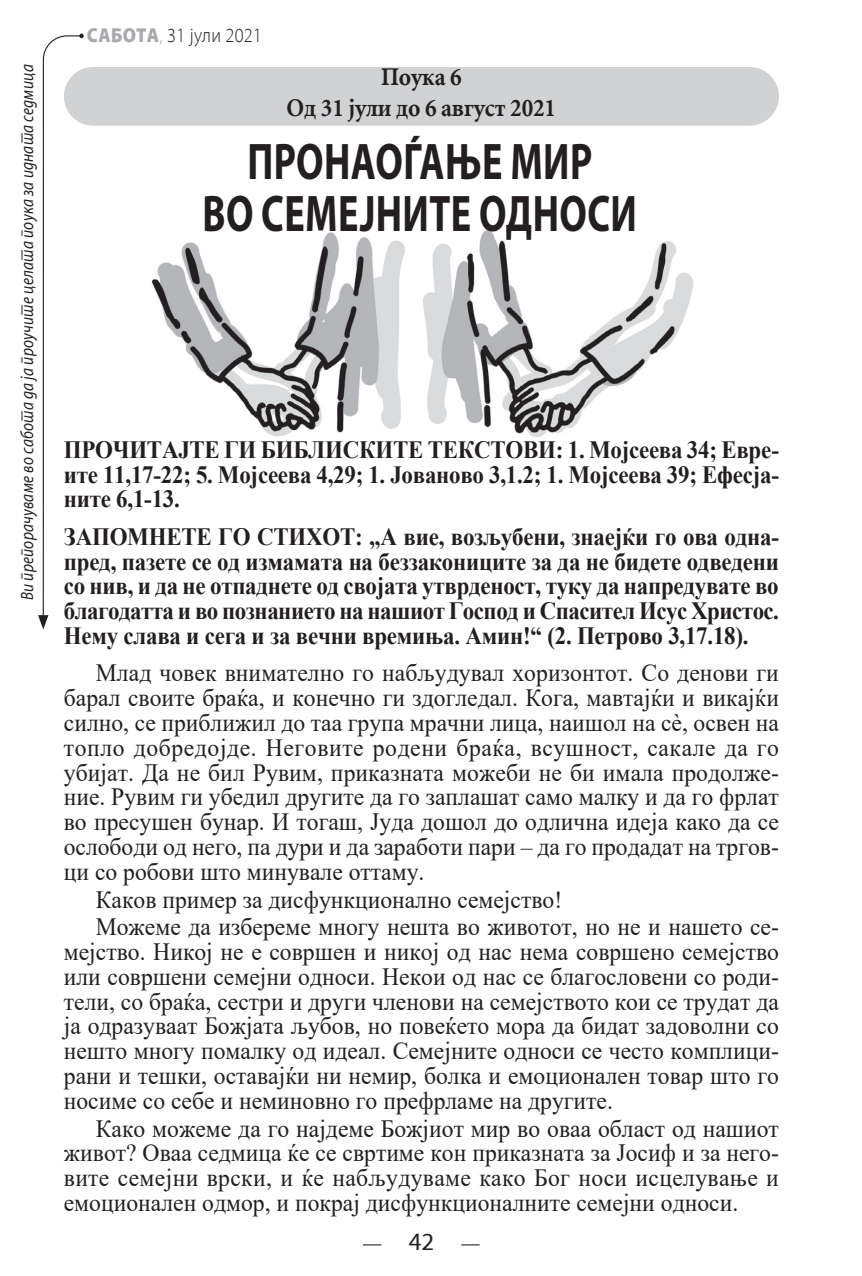
<style>
.page{position:relative;width:862px;height:1276px;background:#fff}
.page>*{position:absolute;margin:0;border:0;box-sizing:border-box;transform-origin:0 0}
.t1{font:700 51.75px/51.8px "Myriad Pro";letter-spacing:.01em;color:#231f20;text-align:center;scale:.74 1}
.t2{font:700 25.2px/30.2px "Mini";letter-spacing:-.005em;color:#231f20;text-align:center;scale:.93 1}
.t3{font:24.75px/24.8px "Times New Roman";color:#231f20;text-align:justify;scale:.95 1}
.t4{font:700 24.75px/24.8px "Times New Roman";letter-spacing:-.01em;color:#231f20;text-align:justify;scale:.92 1}
.t5{font:22.5px "Mini";color:#231f20;scale:.9 1}
.t6{font:300 20.25px "Myri";letter-spacing:.015em;color:#231f20;scale:.9 1}
.t7{font:italic 18px "Myri";letter-spacing:.015em;color:#231f20;scale:.85 1}
.s1{font-weight:900;color:#a8a9ad}
.s2{color:#a8a9ad}
.s3{font-family:"Myri";font-size:24.75px}
</style>
<div class="page">
<div style="left:64px;top:67px;width:714px;height:59px;background:#d1d2d4;border-radius:29px"></div>
<svg style="left:38px;top:34px;width:46px;height:595px"></svg>
<img style="left:151px;top:229px;width:543px;height:208px">
<p class="t6" style="left:87px;top:24px;width:196px"><span class="s1">САБОТА</span><span class="s2">,</span> 31 јули 2021</p>
<p class="t7" style="left:17px;top:600px;width:632px;rotate:-90deg">Ви препорачуваме во сабота да ја проучите целата поука за идната седмица</p>
<p class="t2" style="left:286px;top:62px;width:291px">Поука 6<br>Од 31 јули до 6 август 2021</p>
<h1 class="t1" style="left:202px;top:134px;width:588px">ПРОНАОЃАЊЕ МИР<br>ВО СЕМЕЈНИТЕ ОДНОСИ</h1>
<p class="t4" style="left:64px;top:436px;width:778px">ПРОЧИТАЈТЕ ГИ БИБЛИСКИТЕ ТЕКСТОВИ: 1. Мојсеева 34; Евре&shy;ите 11,17-22; 5. Мојсеева 4,29; 1. Јованово 3,1.2; 1. Мојсеева 39; Ефесја&shy;ните 6,1-13.</p>
<p class="t4" style="left:64px;top:523px;width:778px">ЗАПОМНЕТЕ ГО СТИХОТ: „А вие, возљубени, знаејќи го ова одна&shy;пред, пазете се од измамата на беззакониците за да не бидете одведени со нив, и да не отпаднете од својата утврденост, туку да напредувате во благодатта и во познанието на нашиот Господ и Спасител Исус Христос.<br>Нему слава и сега и за вечни времиња. Амин!“ (2. Петрово 3,17.18).</p>
<p class="t3" style="left:64px;top:660px;width:754px;text-indent:32px">Млад човек внимателно го набљудувал хоризонтот. Со денови ги барал своите браќа, и конечно ги здогледал. Кога, мавтајќи и викајќи силно, се приближил до таа група мрачни лица, наишол на сè, освен на топло добредојде. Неговите родени браќа, всушност, сакале да го убијат. Да не бил Рувим, приказната можеби не би имала продолже&shy;ние. Рувим ги убедил другите да го заплашат само малку и да го фрлат во пресушен бунар. И тогаш, Јуда дошол до одлична идеја како да се ослободи од него, па дури и да заработи пари – да го продадат на тргов&shy;ци со робови што минувале оттаму.</p>
<p class="t3" style="left:96px;top:884px;width:720px;line-height:27.9px">Каков пример за дисфункционално семејство!<br>Можеме да избереме многу нешта во животот, но не и нашето се-</p>
<p class="t3" style="left:64px;top:938px;width:754px">мејство. Никој не е совршен и никој од нас нема совршено семејство или совршени семејни односи. Некои од нас се благословени со роди&shy;тели, со браќа, сестри и други членови на семејството кои се трудат да ја одразуваат Божјата љубов, но повеќето мора да бидат задоволни со нешто многу помалку од идеал. Семејните односи се често комплици&shy;рани и тешки, оставајќи ни немир, болка и емоционален товар што го носиме со себе и неминовно го префрламе на другите.</p>
<p class="t3" style="left:64px;top:1115px;width:753px;text-indent:32px">Како можеме да го најдеме Божјиот мир во оваа област од нашиот живот? Оваа седмица ќе се свртиме кон приказната за Јосиф и за него&shy;вите семејни врски, и ќе набљудуваме како Бог носи исцелување и емоционален одмор, и покрај дисфункционалните семејни односи.</p>
<p class="t5" style="left:362px;top:1229px;width:133px">— <span class="s3">42</span> —</p>
</div>
